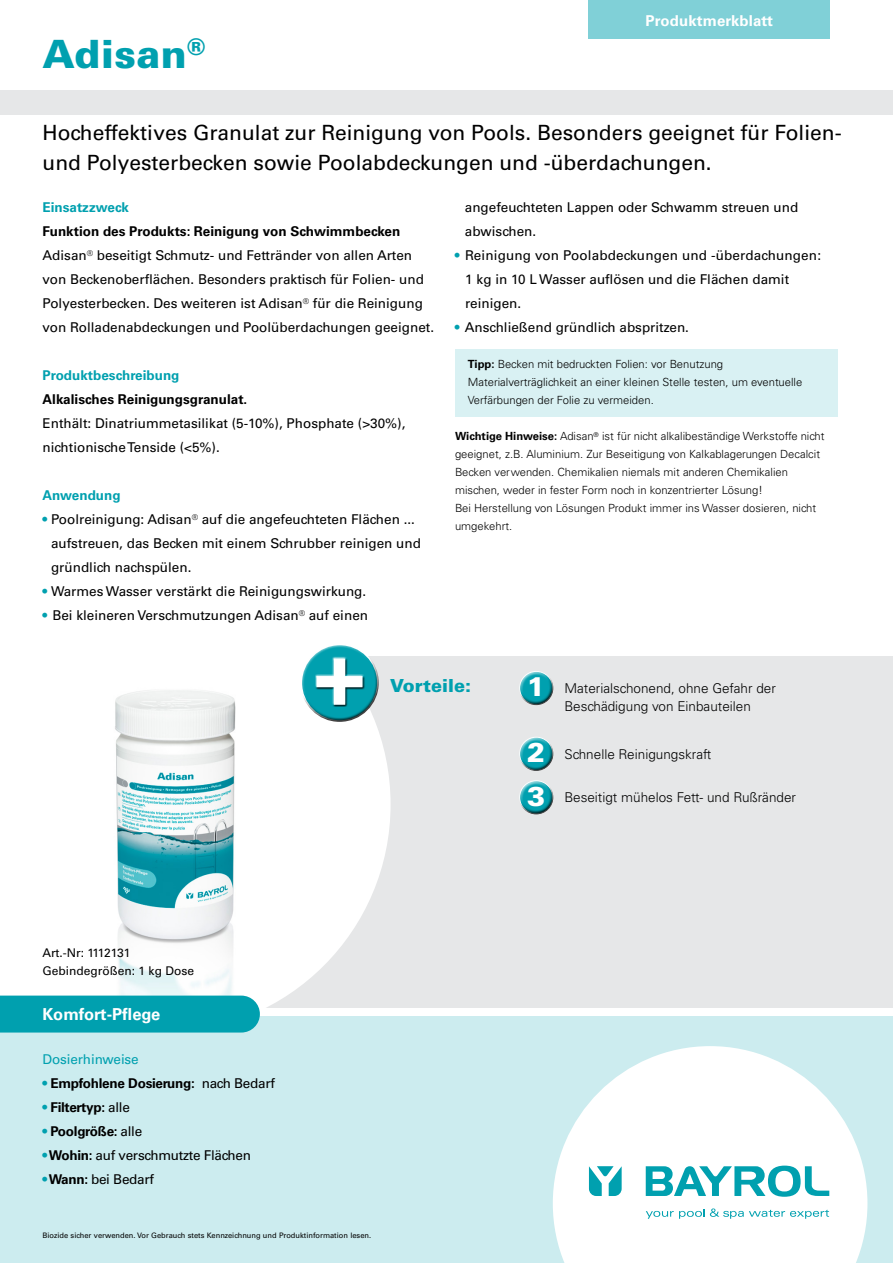
<style>
.page{position:relative;width:893px;height:1263px;background:#fff}
.page>*{position:absolute;margin:0;border:0;box-sizing:border-box;transform-origin:0 0}
.t1{font:700 86.7px "Univers LT Std";color:#fff}
.t2{font:900 39px "Univers LT Std";letter-spacing:.01em;color:#00a0af}
.t3{font:900 27px "Univers LT Std";color:#fff}
.t4{font:21px/30px "Univers LT Std";color:#000}
.t5{font:900 18px "Univers LT Std";color:#00a0af}
.t6{font:700 16.5px "Univers LT Std";color:#fff}
.t7{font:700 15px "Univers LT Std";letter-spacing:.01em;color:#fff}
.t8{font:13.5px/24px "Univers LT Std";color:#000}
.t9{font:300 13.5px/18px "Univers LT Std";color:#000}
.t10{font:700 13.5px "Univers LT Std";letter-spacing:-.02em;color:#000}
.t11{font:13.5px "Univers LT Std";letter-spacing:-.02em;color:#000}
.t12{font:700 13.5px "Univers LT Std";color:#00a0af}
.t13{font:700 13.5px "Univers LT Std";color:#000}
.t14{font:13.5px "Univers LT Std";letter-spacing:-.01em;color:#00a0af}
.t15{font:12px/18px "Univers LT Std";color:#000}
.t16{font:300 11.25px/18px "Univers LT Std";color:#000}
.t17{font:7.5px "Univers LT Std";color:#000}
.s1{font-weight:700}
.s2{color:#00a0af}
.s3{font-weight:400}
.s4{font-weight:700;color:#00a0af}
</style>
<div class="page">
<div style="left:456px;top:350px;width:382px;height:67px;background:#d9f1f3"></div>
<div style="left:162px;top:657px;width:731px;height:351px;background:#e6e7e8"></div>
<svg style="left:162px;top:656px;width:229px;height:352px;fill:#fff"></svg>
<div style="left:0;top:1016px;width:893px;height:247px;background:#ccecef"></div>
<div style="left:0;top:91px;width:893px;height:24px;background:#e6e7e8"></div>
<svg style="left:553px;top:1046px;width:314px;height:217px;fill:#fff"></svg>
<div style="left:588px;top:0;width:242px;height:38px;background:#80d0d7"></div>
<div style="left:296px;top:639px;width:81px;height:63px;background:#fff;opacity:.75"></div>
<div style="left:301px;top:656px;width:82px;height:67px;background:#000;opacity:.75"></div>
<div style="left:315px;top:657px;width:50px;height:49px;background:#fff;opacity:.75"></div>
<div style="left:315px;top:658px;width:50px;height:49px;background:#000;opacity:.75"></div>
<svg style="left:646px;top:1165px;width:183px;height:32px;background:#86d2d9"></svg>
<svg style="left:646px;top:1208px;width:183px;height:11px;background:#ceecef"></svg>
<svg style="left:589px;top:1166px;width:33px;height:30px"></svg>
<div style="left:514px;top:666px;width:40px;height:32px;background:#fff;opacity:.75"></div>
<div style="left:518px;top:676px;width:40px;height:29px;background:#000;opacity:.75"></div>
<div style="left:514px;top:732px;width:40px;height:32px;background:#fff;opacity:.75"></div>
<div style="left:518px;top:742px;width:40px;height:29px;background:#000;opacity:.75"></div>
<div style="left:514px;top:776px;width:40px;height:31px;background:#fff;opacity:.75"></div>
<div style="left:518px;top:785px;width:40px;height:29px;background:#000;opacity:.75"></div>
<img style="left:115px;top:681px;width:140px;height:314px">
<div style="left:0;top:995px;width:260px;height:37px;background:#00a0af"></div>
<h2 class="t2" style="left:43px;top:30px;width:164px">Adisan<sup>®</sup></h2>
<p class="t7" style="left:645px;top:12px;width:129px">Produktmerkblatt</p>
<h3 class="t4" style="left:43px;top:118px;width:801px">Hocheffektives Granulat zur Reinigung von Pools. Besonders geeignet für Folien&shy;und Polyesterbecken sowie Poolabdeckungen und -überdachungen.</h3>
<p class="t12" style="left:43px;top:200px;width:88px">Einsatzzweck</p>
<p class="t8" style="left:43px;top:220px;width:393px"><span class="s1">Funktion des Produkts: Reinigung von Schwimmbecken </span>Adisan<sup>®</sup> beseitigt Schmutz- und Fettränder von allen Arten von Beckenoberflächen. Besonders praktisch für Folien- und Polyesterbecken. Des weiteren ist Adisan<sup>®</sup> für die Reinigung von Rolladenabdeckungen und Poolüberdachungen geeignet.</p>
<p class="t12" style="left:43px;top:368px;width:138px">Produktbeschreibung</p>
<p class="t13" style="left:43px;top:392px;width:206px">Alkalisches Reinigungsgranulat.</p>
<p class="t8" style="left:43px;top:412px;width:364px">Enthält: Dinatriummetasilikat (5-10%), Phosphate (&gt;30%), nichtionische Tenside (&lt;5%).</p>
<p class="t12" style="left:43px;top:488px;width:80px">Anwendung</p>
<p class="t8" style="left:51px;top:508px;width:371px;text-indent:-8px"><span class="s2">•</span> Poolreinigung: Adisan<sup>®</sup> auf die angefeuchteten Flächen ... aufstreuen, das Becken mit einem Schrubber reinigen und gründlich nachspülen.</p>
<p class="t8" style="left:43px;top:580px;width:325px"><span class="s2">•</span> Warmes Wasser verstärkt die Reinigungswirkung.</p>
<p class="t8" style="left:43px;top:604px;width:327px"><span class="s2">•</span> Bei kleineren Verschmutzungen Adisan<sup>®</sup> auf einen</p>
<p class="t8" style="left:465px;top:196px;width:335px">angefeuchteten Lappen oder Schwamm streuen und abwischen.</p>
<p class="t8" style="left:465px;top:244px;width:358px;text-indent:-10px"><span class="s2">•</span> Reinigung von Poolabdeckungen und -überdachungen:<br>1 kg in 10 L Wasser auflösen und die Flächen damit reinigen.</p>
<p class="t8" style="left:455px;top:316px;width:236px"><span class="s2">•</span> Anschließend gründlich abspritzen.</p>
<p class="t16" style="left:468px;top:355px;width:336px"><span class="s1">Tipp:</span> Becken mit bedruckten Folien: vor Benutzung<br>Materialverträglichkeit an einer kleinen Stelle testen, um eventuelle<br>Verfärbungen der Folie zu vermeiden.</p>
<p class="t16" style="left:455px;top:427px;width:371px"><span class="s1">Wichtige Hinweise:</span> Adisan<sup>®</sup> ist für nicht alkalibeständige Werkstoffe nicht geeignet, z.B. Aluminium. Zur Beseitigung von Kalkablagerungen Decalcit Becken verwenden. Chemikalien niemals mit anderen Chemikalien mischen, weder in fester Form noch in konzentrierter Lösung!<br>Bei Herstellung von Lösungen Produkt immer ins Wasser dosieren, nicht umgekehrt.</p>
<h1 class="t1" style="left:314px;top:623px;width:52px">+</h1>
<h3 class="t5" style="left:390px;top:675px;width:82px">Vorteile:</h3>
<p class="t15" style="left:43px;top:944px;width:153px">Art.-Nr: 1112131<br>Gebindegrößen: 1 kg Dose</p>
<p class="t6" style="left:43px;top:1004px;width:119px">Komfort-Pflege</p>
<p class="t14" style="left:43px;top:1051px;width:98px">Dosierhinweise</p>
<p class="t10" style="left:43px;top:1076px;width:234px"><span class="s2">•</span> Empfohlene Dosierung: <span class="s3">nach Bedarf</span></p>
<p class="t10" style="left:43px;top:1100px;width:89px"><span class="s2">•</span> Filtertyp: <span class="s3">alle</span></p>
<p class="t10" style="left:43px;top:1124px;width:101px"><span class="s2">•</span> Poolgröße: <span class="s3">alle</span></p>
<p class="t11" style="left:43px;top:1147px;width:210px"><span class="s4">•</span> <span class="s1">Wohin:</span> auf verschmutzte Flächen</p>
<p class="t11" style="left:43px;top:1171px;width:113px"><span class="s4">•</span> <span class="s1">Wann:</span> bei Bedarf</p>
<p class="t17" style="left:43px;top:1231px;width:330px">Biozide sicher verwenden. Vor Gebrauch stets Kennzeichnung und Produktinformation lesen.</p>
<h3 class="t3" style="left:527px;top:670px;width:20px">1</h3>
<p class="t9" style="left:564px;top:679px;width:213px">Materialschonend, ohne Gefahr der<br>Beschädigung von Einbauteilen</p>
<h3 class="t3" style="left:527px;top:735px;width:20px">2</h3>
<p class="t9" style="left:564px;top:745px;width:148px">Schnelle Reinigungskraft</p>
<h3 class="t3" style="left:527px;top:780px;width:20px">3</h3>
<p class="t9" style="left:564px;top:788px;width:233px">Beseitigt mühelos Fett- und Rußränder</p>
</div>
